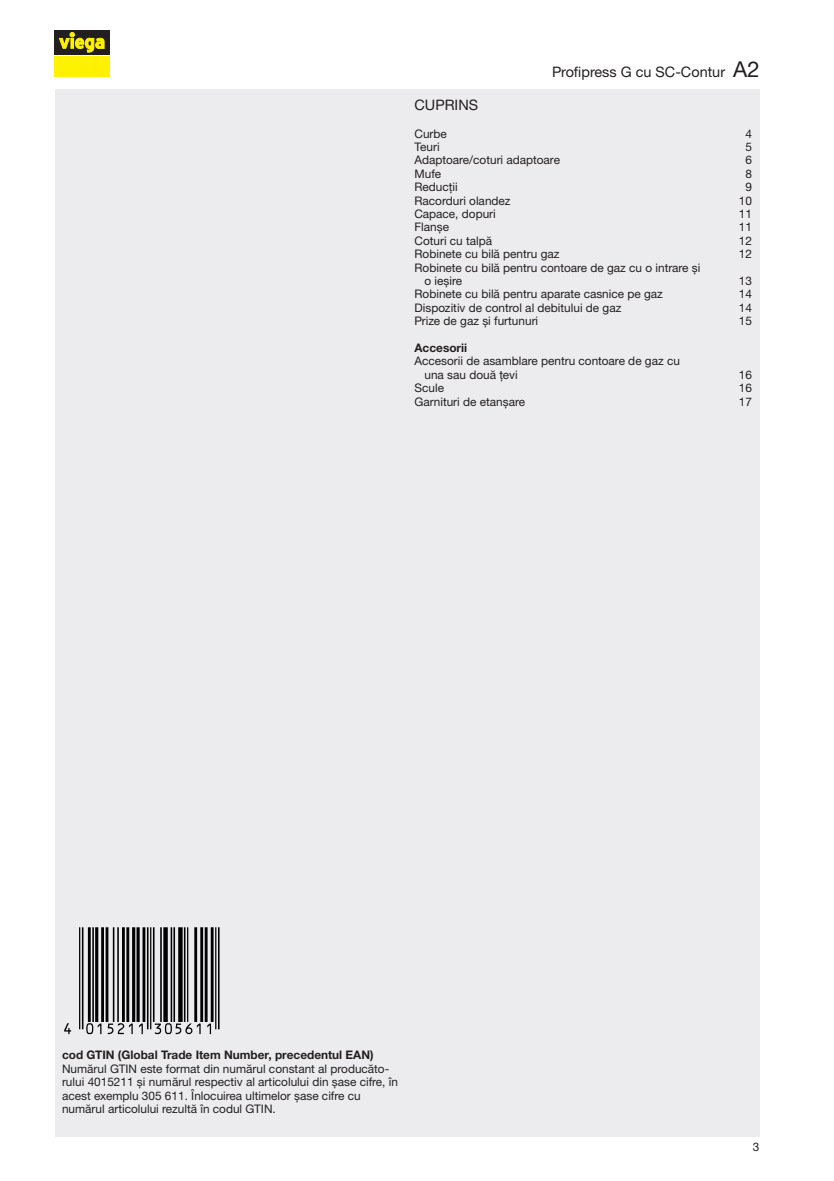
<style>
.page{position:relative;width:834px;height:1181px;background:#fff}
.page>*{position:absolute;margin:0;border:0;box-sizing:border-box;transform-origin:0 0}
.t1{font:14.35px "M Ying Hei PR Cfor Viega W4";color:#231f20}
.t2{font:11.9px/13.5px "M Ying Hei PR Cfor Viega W4";color:#231f20}
.t3{font:11.9px "M Ying Hei PR Cfor Viega W7";color:#231f20}
.s1{font-size:21.88px}
</style>
<div class="page">
<div style="left:55px;top:89px;width:704px;height:1047px;background:#ececee"></div>
<img style="left:64px;top:927px;width:156px;height:108px">
<div style="left:55px;top:56px;width:55px;height:21px;background:#fff101"></div>
<div style="left:55px;top:30px;width:55px;height:24px;background:#231f20"></div>
<svg style="left:59px;top:32px;width:45px;height:21px"></svg>
<p class="t1" style="left:414px;top:96px;width:65px">CUPRINS</p>
<p class="t1" style="left:552px;top:63px;width:209px">Profipress G cu SC-Contur <span class="s1">A2</span></p>
<p class="t2" style="left:414px;top:127px;width:34px">Curbe</p>
<p class="t2" style="left:745px;top:127px;width:8px">4</p>
<p class="t2" style="left:414px;top:140px;width:27px">Teuri</p>
<p class="t2" style="left:745px;top:140px;width:8px">5</p>
<p class="t2" style="left:414px;top:153px;width:147px">Adaptoare/coturi adaptoare</p>
<p class="t2" style="left:745px;top:153px;width:8px">6</p>
<p class="t2" style="left:414px;top:167px;width:28px">Mufe</p>
<p class="t2" style="left:745px;top:167px;width:8px">8</p>
<p class="t2" style="left:414px;top:180px;width:45px">Reducții</p>
<p class="t2" style="left:745px;top:180px;width:8px">9</p>
<p class="t2" style="left:414px;top:194px;width:97px">Racorduri olandez</p>
<p class="t2" style="left:738px;top:194px;width:15px">10</p>
<p class="t2" style="left:414px;top:207px;width:83px">Capace, dopuri</p>
<p class="t2" style="left:738px;top:207px;width:15px">11</p>
<p class="t2" style="left:414px;top:220px;width:36px">Flanșe</p>
<p class="t2" style="left:738px;top:220px;width:15px">11</p>
<p class="t2" style="left:414px;top:234px;width:79px">Coturi cu talpă</p>
<p class="t2" style="left:738px;top:234px;width:15px">12</p>
<p class="t2" style="left:414px;top:247px;width:146px">Robinete cu bilă pentru gaz</p>
<p class="t2" style="left:738px;top:247px;width:15px">12</p>
<p class="t2" style="left:424px;top:261px;width:277px;text-indent:-10px">Robinete cu bilă pentru contoare de gaz cu o intrare și o ieșire</p>
<p class="t2" style="left:738px;top:274px;width:15px">13</p>
<p class="t2" style="left:414px;top:287px;width:250px">Robinete cu bilă pentru aparate casnice pe gaz</p>
<p class="t2" style="left:738px;top:287px;width:15px">14</p>
<p class="t2" style="left:414px;top:301px;width:208px">Dispozitiv de control al debitului de gaz</p>
<p class="t2" style="left:738px;top:301px;width:15px">14</p>
<p class="t2" style="left:414px;top:314px;width:125px">Prize de gaz și furtunuri</p>
<p class="t2" style="left:738px;top:314px;width:15px">15</p>
<p class="t3" style="left:414px;top:340px;width:54px">Accesorii</p>
<p class="t2" style="left:424px;top:354px;width:257px;text-indent:-10px">Accesorii de asamblare pentru contoare de gaz cu una sau două țevi</p>
<p class="t2" style="left:738px;top:368px;width:15px">16</p>
<p class="t2" style="left:414px;top:381px;width:31px">Scule</p>
<p class="t2" style="left:738px;top:381px;width:15px">16</p>
<p class="t2" style="left:414px;top:394px;width:112px">Garnituri de etanșare</p>
<p class="t2" style="left:738px;top:394px;width:15px">17</p>
<p class="t3" style="left:62px;top:1048px;width:313px">cod GTIN (Global Trade Item Number, precedentul EAN)</p>
<p class="t2" style="left:62px;top:1061px;width:337px">Numărul GTIN este format din numărul constant al producăto&shy;rului 4015211 și numărul respectiv al articolului din șase cifre, în acest exemplu 305 -611. Înlocuirea ultimelor șase cifre cu numărul articolului rezultă în codul GTIN.</p>
<p class="t2" style="left:752px;top:1140px;width:8px">3</p>
</div>
